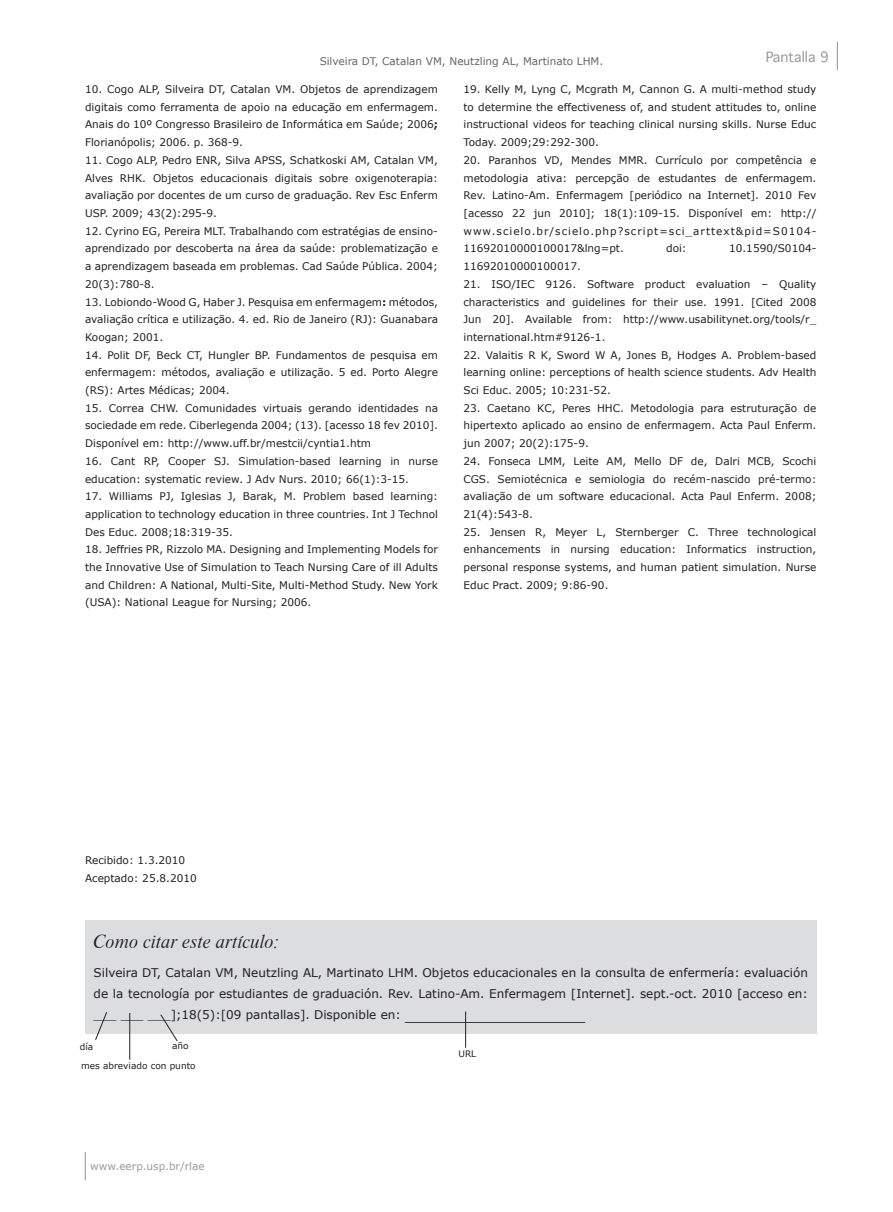
<style>
.page{position:relative;width:893px;height:1212px;background:#fff}
.page>*{position:absolute;margin:0;border:0;box-sizing:border-box;transform-origin:0 0}
.t1{font:18px "Dutch 801 BT Italic Headline";letter-spacing:.02em;color:#231f20}
.t2{font:13.5px "Geneva";color:#6c6d70}
.t3{font:12px/21px "Verdana";color:#231f20;text-align:justify}
._18__Referências{font:10.5px/17.7px "Verdana";color:#231f20;text-align:justify}
._21__Recebido_Aceito{font:10.5px "Verdana";color:#231f20}
.t4{font:10.5px "Verdana";color:#6c6d70}
._18__Referências-2{font:9px "Verdana";color:#231f20}
.s1{font-weight:700}
.s2{font-family:"Times New Roman";font-size:18px}
</style>
<div class="page">
<svg style="left:85px;top:1152px;width:1px;height:28px"></svg>
<svg style="left:837px;top:42px;width:1px;height:28px"></svg>
<div style="left:85px;top:919px;width:731px;height:114px;background:#dcdddf"></div>
<hr style="left:465px;top:1011px;width:1px;height:37px;background:#231f20">
<svg style="left:95px;top:1012px;width:12px;height:28px"></svg>
<hr style="left:129px;top:1013px;width:1px;height:46px;background:#231f20">
<svg style="left:160px;top:1014px;width:18px;height:27px"></svg>
<p class="_18__Referências" style="left:319px;top:52px;width:285px">Silveira DT, Catalan VM, Neutzling AL, Martinato LHM.</p>
<p class="t2" style="left:765px;top:49px;width:65px">Pantalla 9</p>
<p class="_18__Referências" style="left:85px;top:80px;width:354px">10. Cogo ALP, Silveira DT, Catalan VM. Objetos de aprendizagem digitais como ferramenta de apoio na educação em enfermagem.<br>Anais do 10º Congresso Brasileiro de Informática em Saúde; 2006<span class="s1">; </span>Florianópolis; 2006. p. 368-9.</p>
<p class="_18__Referências" style="left:85px;top:151px;width:354px">11. Cogo ALP, Pedro ENR, Silva APSS, Schatkoski AM, Catalan VM, Alves RHK. Objetos educacionais digitais sobre oxigenoterapia: avaliação por docentes de um curso de graduação. Rev Esc Enferm USP. 2009; 43(2):295-9.</p>
<p class="_18__Referências" style="left:85px;top:222px;width:354px">12. Cyrino EG, Pereira MLT. Trabalhando com estratégias de ensino&shy;aprendizado por descoberta na área da saúde: problematização e a aprendizagem baseada em problemas. Cad Saúde Pública. 2004; 20(3):780-8.</p>
<p class="_18__Referências" style="left:85px;top:292px;width:354px">13. Lobiondo-Wood G, Haber J. Pesquisa em enfermagem<span class="s1">:</span> métodos, avaliação crítica e utilização. 4. ed. Rio de Janeiro (RJ): Guanabara Koogan; 2001.</p>
<p class="_18__Referências" style="left:85px;top:346px;width:354px">14. Polit DF, Beck CT, Hungler BP. Fundamentos de pesquisa em enfermagem: métodos, avaliação e utilização. 5 ed. Porto Alegre (RS): Artes Médicas; 2004.</p>
<p class="_18__Referências" style="left:85px;top:399px;width:354px">15. Correa CHW. Comunidades virtuais gerando identidades na sociedade em rede. Ciberlegenda 2004; (13). [acesso 18 fev 2010].<br>Disponível em: http://www.uff.br/mestcii/cyntia1.htm</p>
<p class="_18__Referências" style="left:85px;top:452px;width:354px">16. Cant RP, Cooper SJ. Simulation-based learning in nurse education: systematic review. J Adv Nurs. 2010; 66(1):3-15.</p>
<p class="_18__Referências" style="left:85px;top:487px;width:354px">17. Williams PJ, Iglesias J, Barak, M. Problem based learning: application to technology education in three countries. Int J Technol Des Educ. 2008;18:319-35.</p>
<p class="_18__Referências" style="left:85px;top:540px;width:354px">18. Jeffries PR, Rizzolo MA. Designing and Implementing Models for the Innovative Use of Simulation to Teach Nursing Care of ill Adults and Children: A National, Multi-Site, Multi-Method Study. New York (USA): National League for Nursing; 2006.</p>
<p class="_18__Referências" style="left:463px;top:80px;width:354px">19. Kelly M, Lyng C, Mcgrath M, Cannon G. A multi-method study to determine the effectiveness of, and student attitudes to, online instructional videos for teaching clinical nursing skills. Nurse Educ Today. 2009;29:292-300.</p>
<p class="_18__Referências" style="left:463px;top:151px;width:354px">20. Paranhos VD, Mendes MMR. Currículo por competência e metodologia ativa: percepção de estudantes de enfermagem.<br>Rev. Latino-Am. Enfermagem [periódico na Internet]. 2010 Fev [acesso 22 jun 2010]; 18(1):109-15. Disponível em: http:// www.scielo.br/scielo.php?script=sci_arttext&amp;pid=S0104- 11692010000100017&amp;lng=pt.</p>
<p class="_18__Referências" style="left:666px;top:239px;width:22px">doi:</p>
<p class="_18__Referências" style="left:729px;top:239px;width:89px">10.1590/S0104-</p>
<p class="_18__Referências" style="left:463px;top:257px;width:119px">11692010000100017.</p>
<p class="_18__Referências" style="left:463px;top:275px;width:354px">21. ISO/IEC 9126. Software product evaluation – Quality characteristics and guidelines for their use. 1991. [Cited 2008<br>Jun 20]. Available from: http://www.usabilitynet.org/tools/r_ international.htm#9126-1.</p>
<p class="_18__Referências" style="left:463px;top:346px;width:354px">22. Valaitis R K, Sword W A, Jones B, Hodges A. Problem-based learning online: perceptions of health science students. Adv Health Sci Educ. 2005; 10:231-52.</p>
<p class="_18__Referências" style="left:463px;top:399px;width:354px">23. Caetano KC, Peres HHC. Metodologia para estruturação de hipertexto aplicado ao ensino de enfermagem. Acta Paul Enferm. jun 2007; 20(2):175-9.</p>
<p class="_18__Referências" style="left:463px;top:452px;width:354px">24. Fonseca LMM, Leite AM, Mello DF de, Dalri MCB, Scochi CGS. Semiotécnica e semiologia do recém-nascido pré-termo: avaliação de um software educacional. Acta Paul Enferm. 2008; 21(4):543-8.</p>
<p class="_18__Referências" style="left:463px;top:523px;width:354px">25. Jensen R, Meyer L, Sternberger C. Three technological enhancements in nursing education: Informatics instruction, personal response systems, and human patient simulation. Nurse Educ Pract. 2009; 9:86-90.</p>
<p class="_21__Recebido_Aceito" style="left:85px;top:853px;width:102px">Recibido: 1.3.2010</p>
<p class="_21__Recebido_Aceito" style="left:85px;top:871px;width:113px">Aceptado: 25.8.2010</p>
<p class="t1" style="left:94px;top:930px;width:187px">Como citar este artículo:</p>
<p class="t3" style="left:94px;top:962px;width:716px">Silveira DT, Catalan VM, Neutzling AL, Martinato LHM. Objetos educacionales en la consulta de enfermería: evaluación de la tecnología por estudiantes de graduación. Rev. Latino-Am. Enfermagem [Internet]. sept.-oct. 2010 [acceso en: ___ ___ ___];18(5):[09 pantallas]. Disponible en: <span class="s2">____________________</span></p>
<p class="_18__Referências-2" style="left:172px;top:1040px;width:18px">año</p>
<p class="_18__Referências-2" style="left:80px;top:1041px;width:15px">día</p>
<p class="_18__Referências-2" style="left:81px;top:1060px;width:116px">mes abreviado con punto</p>
<p class="t4" style="left:90px;top:1160px;width:116px">www.eerp.usp.br/rlae</p>
<p class="_18__Referências-2" style="left:458px;top:1048px;width:19px">URL</p>
</div>
